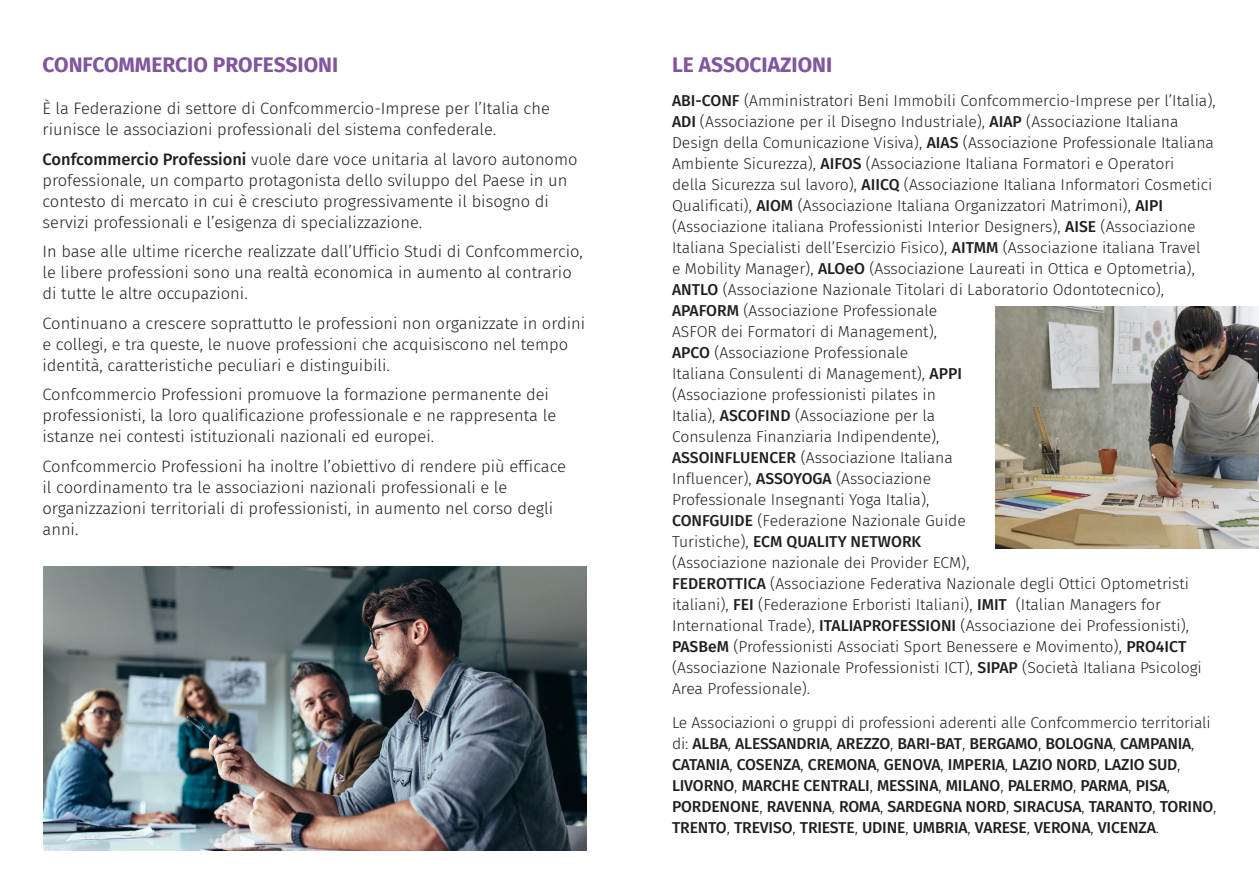
<style>
.page{position:relative;width:1259px;height:893px;background:#fff}
.page>*{position:absolute;margin:0;border:0;box-sizing:border-box;transform-origin:0 0}
.t1{font:700 21px "Fira Sans";color:#81569d}
.t2{font:300 16.5px/21px "Fira Sans";color:#231f20}
.t3{font:300 15.75px/21px "Fira Sans";color:#231f20}
.t4{font:500 15.75px/21px "Fira Sans";letter-spacing:-.01em;color:#231f20}
.s1{font-weight:500}
.s2{font-weight:300}
</style>
<div class="page">
<img style="left:43px;top:567px;width:544px;height:283px">
<img style="left:995px;top:306px;width:264px;height:243px">
<p class="t1" style="left:43px;top:47px;width:297px">CONFCOMMERCIO PROFESSIONI</p>
<p class="t2" style="left:43px;top:98px;width:509px">È la Federazione di settore di Confcommercio-Imprese per l’Italia che riunisce le associazioni professionali del sistema confederale.</p>
<p class="t2" style="left:43px;top:148px;width:536px"><span class="s1">Confcommercio Professioni</span> vuole dare voce unitaria al lavoro autonomo professionale, un comparto protagonista dello sviluppo del Paese in un contesto di mercato in cui è cresciuto progressivamente il bisogno di servizi professionali e l’esigenza di specializzazione.</p>
<p class="t2" style="left:43px;top:241px;width:542px">In base alle ultime ricerche realizzate dall’Ufficio Studi di Confcommercio, le libere professioni sono una realtà economica in aumento al contrario di tutte le altre occupazioni.</p>
<p class="t2" style="left:43px;top:312px;width:544px">Continuano a crescere soprattutto le professioni non organizzate in ordini e collegi, e tra queste, le nuove professioni che acquisiscono nel tempo identità, caratteristiche peculiari e distinguibili.</p>
<p class="t2" style="left:43px;top:384px;width:515px">Confcommercio Professioni promuove la formazione permanente dei professionisti, la loro qualificazione professionale e ne rappresenta le istanze nei contesti istituzionali nazionali ed europei.</p>
<p class="t2" style="left:43px;top:455px;width:525px">Confcommercio Professioni ha inoltre l’obiettivo di rendere più efficace il coordinamento tra le associazioni nazionali professionali e le organizzazioni territoriali di professionisti, in aumento nel corso degli anni.</p>
<p class="t1" style="left:672px;top:47px;width:162px">LE ASSOCIAZIONI</p>
<p class="t3" style="left:672px;top:90px;width:545px"><span class="s1">ABI-CONF</span> (Amministratori Beni Immobili Confcommercio-Imprese per l’Italia), <span class="s1">ADI</span> (Associazione per il Disegno Industriale), <span class="s1">AIAP</span> (Associazione Italiana Design della Comunicazione Visiva), <span class="s1">AIAS</span> (Associazione Professionale Italiana Ambiente Sicurezza), <span class="s1">AIFOS</span> (Associazione Italiana Formatori e Operatori<br>della Sicurezza sul lavoro), <span class="s1">AIICQ</span> (Associazione Italiana Informatori Cosmetici Qualificati), <span class="s1">AIOM</span> (Associazione Italiana Organizzatori Matrimoni), <span class="s1">AIPI </span>(Associazione italiana Professionisti Interior Designers), <span class="s1">AISE</span> (Associazione Italiana Specialisti dell’Esercizio Fisico), <span class="s1">AITMM</span> (Associazione italiana Travel<br>e Mobility Manager), <span class="s1">ALOeO</span> (Associazione Laureati in Ottica e Optometria), <span class="s1">ANTLO</span> (Associazione Nazionale Titolari di Laboratorio Odontotecnico), <span class="s1">APAFORM</span> (Associazione Professionale<br>ASFOR dei Formatori di Management),<br><span class="s1">APCO</span> (Associazione Professionale<br>Italiana Consulenti di Management), <span class="s1">APPI<br></span>(Associazione professionisti pilates in<br>Italia), <span class="s1">ASCOFIND</span> (Associazione per la<br>Consulenza Finanziaria Indipendente),<br><span class="s1">ASSOINFLUENCER</span> (Associazione Italiana<br>Influencer), <span class="s1">ASSOYOGA</span> (Associazione<br>Professionale Insegnanti Yoga Italia),<br><span class="s1">CONFGUIDE</span> (Federazione Nazionale Guide<br>Turistiche), <span class="s1">ECM QUALITY NETWORK<br></span>(Associazione nazionale dei Provider ECM),<br><span class="s1">FEDEROTTICA</span> (Associazione Federativa Nazionale degli Ottici Optometristi italiani), <span class="s1">FEI</span> (Federazione Erboristi Italiani), <span class="s1">IMIT</span> (Italian Managers for International Trade), <span class="s1">ITALIAPROFESSIONI</span> (Associazione dei Professionisti), <span class="s1">PASBeM</span> (Professionisti Associati Sport Benessere e Movimento), <span class="s1">PRO4ICT </span>(Associazione Nazionale Professionisti ICT), <span class="s1">SIPAP</span> (Società Italiana Psicologi Area Professionale).</p>
<p class="t4" style="left:672px;top:711px;width:546px"><span class="s2">Le Associazioni o gruppi di professioni aderenti alle Confcommercio territoriali di:</span> ALBA<span class="s2">,</span> ALESSANDRIA<span class="s2">,</span> AREZZO<span class="s2">,</span> BARI-BAT<span class="s2">,</span> BERGAMO<span class="s2">,</span> BOLOGNA<span class="s2">,</span> CAMPANIA<span class="s2">, </span>CATANIA<span class="s2">,</span> COSENZA<span class="s2">,</span> CREMONA<span class="s2">,</span> GENOVA<span class="s2">,</span> IMPERIA<span class="s2">,</span> LAZIO NORD<span class="s2">,</span> LAZIO SUD<span class="s2">, </span>LIVORNO<span class="s2">,</span> MARCHE CENTRALI<span class="s2">,</span> MESSINA<span class="s2">,</span> MILANO<span class="s2">,</span> PALERMO<span class="s2">,</span> PARMA<span class="s2">,</span> PISA<span class="s2">, </span>PORDENONE<span class="s2">,</span> RAVENNA<span class="s2">,</span> ROMA<span class="s2">,</span> SARDEGNA NORD<span class="s2">,</span> SIRACUSA<span class="s2">,</span> TARANTO<span class="s2">,</span> TORINO<span class="s2">, </span>TRENTO<span class="s2">,</span> TREVISO<span class="s2">,</span> TRIESTE<span class="s2">,</span> UDINE<span class="s2">,</span> UMBRIA<span class="s2">,</span> VARESE<span class="s2">,</span> VERONA<span class="s2">,</span> VICENZA<span class="s2">.</span></p>
</div>
